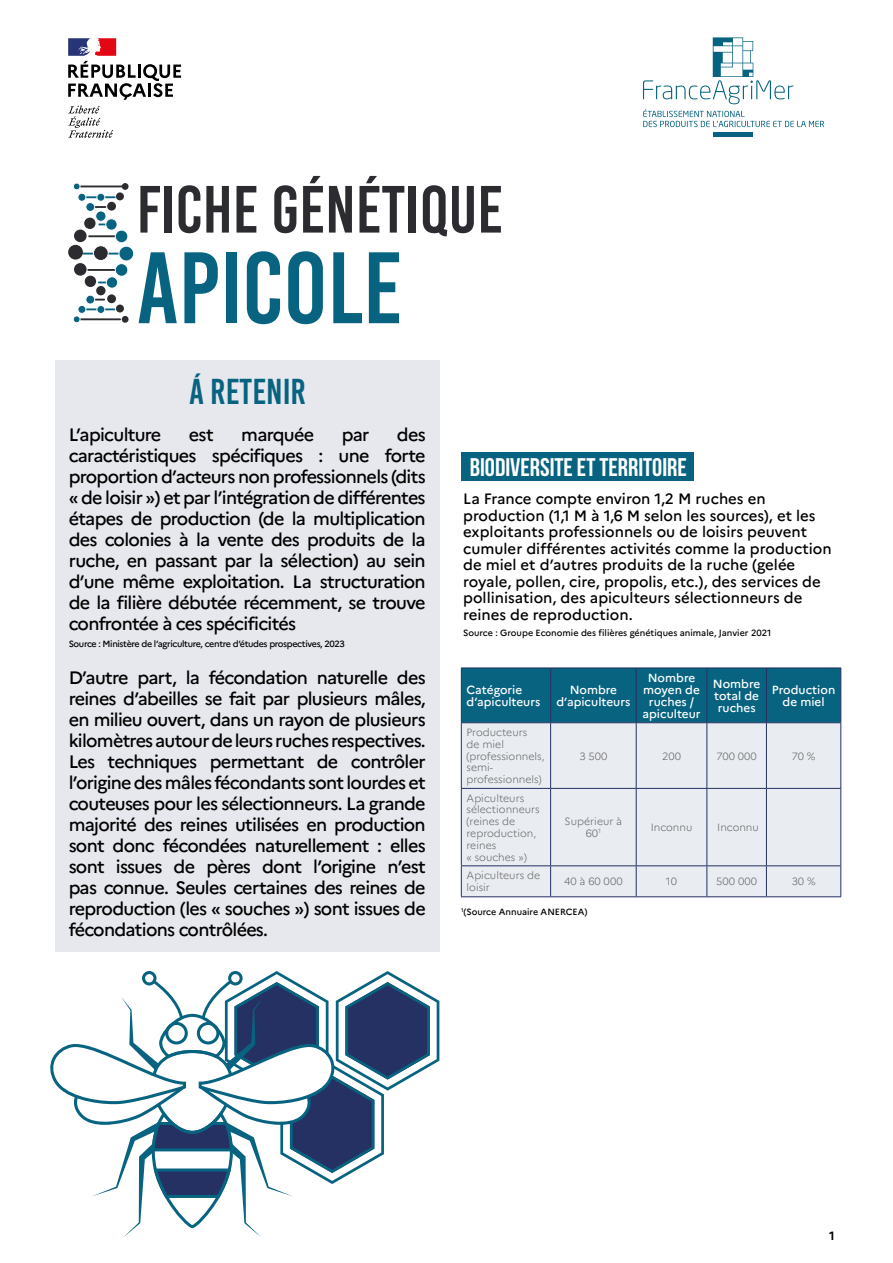
<style>
.page{position:relative;width:893px;height:1263px;background:#fff}
.page>*{position:absolute;margin:0;border:0;box-sizing:border-box;transform-origin:0 0}
.t1{font:101.25px "Bebas Kai";color:#076380}
.t2{font:66.6px "Bebas Kai";color:#2b2b30}
.t3{font:36px "Bebas Kai";color:#076380}
.t4{font:700 25.5px "Bebas Neue";color:#fff}
.t5{font:500 18px/21px "Marianne";letter-spacing:-.04em;color:#000;text-align:justify}
.t6{font:500 15px/16.5px "Marianne";color:#000}
.t7{font:700 12px "Marianne";color:#000}
.t8{font:500 11.85px/11.9px "Marianne";color:#fff;text-align:center}
.t9{font:300 10.5px/11.9px "Marianne";color:#666}
.t10{font:500 9px "Marianne";letter-spacing:-.01em;color:#000}
.t11{font:500 9px "Marianne";letter-spacing:-.04em;color:#000}
</style>
<div class="page">
<svg style="left:68px;top:106px;width:45px;height:32px"></svg>
<svg style="left:68px;top:38px;width:113px;height:62px"></svg>
<div style="left:713px;top:132px;width:40px;height:5px;background:#076380"></div>
<svg style="left:643px;top:37px;width:181px;height:90px"></svg>
<hr style="left:76px;top:318px;width:45px;height:2px;background:#2b2b30">
<hr style="left:81px;top:308px;width:34px;height:2px;background:#076380">
<div style="left:96px;top:286px;width:10px;height:9px;background:#2b2b30;border-radius:50%"></div>
<svg style="left:73px;top:295px;width:32px;height:28px"></svg>
<svg style="left:68px;top:245px;width:15px;height:15px"></svg>
<svg style="left:73px;top:183px;width:61px;height:106px"></svg>
<div style="left:74px;top:230px;width:13px;height:12px;background:#2b2b30;border-radius:50%"></div>
<div style="left:74px;top:263px;width:13px;height:13px;background:#2b2b30;border-radius:50%"></div>
<div style="left:84px;top:218px;width:12px;height:11px;background:#2b2b30;border-radius:50%"></div>
<div style="left:85px;top:276px;width:11px;height:11px;background:#2b2b30;border-radius:50%"></div>
<div style="left:107px;top:202px;width:9px;height:9px;background:#2b2b30;border-radius:50%"></div>
<div style="left:107px;top:294px;width:9px;height:9px;background:#2b2b30;border-radius:50%"></div>
<div style="left:116px;top:192px;width:8px;height:8px;background:#2b2b30;border-radius:50%"></div>
<div style="left:116px;top:305px;width:8px;height:7px;background:#2b2b30;border-radius:50%"></div>
<div style="left:122px;top:183px;width:7px;height:7px;background:#2b2b30;border-radius:50%"></div>
<div style="left:122px;top:316px;width:7px;height:7px;background:#2b2b30;border-radius:50%"></div>
<div style="left:55px;top:360px;width:384px;height:592px;background:#e7e8ee"></div>
<div style="left:461px;top:452px;width:232px;height:29px;background:#076380"></div>
<svg style="left:50px;top:971px;width:389px;height:266px"></svg>
<div style="left:462px;top:669px;width:378px;height:53px;background:#076380"></div>
<div style="left:462px;top:723px;width:378px;height:173px;background:#e9ecf1"></div>
<hr style="left:461px;top:668px;width:90px;height:1px;background:#253162">
<hr style="left:461px;top:668px;width:1px;height:54px;background:#253162">
<hr style="left:551px;top:668px;width:85px;height:1px;background:#253162">
<hr style="left:550px;top:668px;width:1px;height:54px;background:#253162">
<hr style="left:636px;top:668px;width:71px;height:1px;background:#253162">
<hr style="left:636px;top:668px;width:1px;height:54px;background:#253162">
<hr style="left:707px;top:668px;width:59px;height:1px;background:#253162">
<hr style="left:707px;top:668px;width:1px;height:54px;background:#253162">
<hr style="left:766px;top:668px;width:75px;height:1px;background:#253162">
<hr style="left:766px;top:668px;width:1px;height:54px;background:#253162">
<hr style="left:840px;top:668px;width:1px;height:54px;background:#253162">
<hr style="left:636px;top:722px;width:71px;height:1px;background:#253162">
<hr style="left:707px;top:722px;width:59px;height:1px;background:#253162">
<hr style="left:707px;top:723px;width:1px;height:65px;background:#253162">
<hr style="left:766px;top:722px;width:75px;height:1px;background:#253162">
<hr style="left:766px;top:723px;width:1px;height:65px;background:#253162">
<hr style="left:840px;top:723px;width:1px;height:65px;background:#253162">
<hr style="left:551px;top:722px;width:85px;height:1px;background:#253162">
<hr style="left:636px;top:723px;width:1px;height:65px;background:#253162">
<hr style="left:461px;top:722px;width:90px;height:1px;background:#253162">
<hr style="left:461px;top:723px;width:1px;height:65px;background:#253162">
<hr style="left:550px;top:723px;width:1px;height:65px;background:#253162">
<hr style="left:461px;top:788px;width:90px;height:1px;background:#253162">
<hr style="left:461px;top:789px;width:1px;height:76px;background:#253162">
<hr style="left:551px;top:788px;width:85px;height:1px;background:#253162">
<hr style="left:550px;top:789px;width:1px;height:76px;background:#253162">
<hr style="left:636px;top:788px;width:71px;height:1px;background:#253162">
<hr style="left:636px;top:789px;width:1px;height:76px;background:#253162">
<hr style="left:707px;top:788px;width:59px;height:1px;background:#253162">
<hr style="left:707px;top:789px;width:1px;height:76px;background:#253162">
<hr style="left:766px;top:788px;width:75px;height:1px;background:#253162">
<hr style="left:766px;top:789px;width:1px;height:76px;background:#253162">
<hr style="left:840px;top:789px;width:1px;height:76px;background:#253162">
<hr style="left:766px;top:865px;width:75px;height:1px;background:#253162">
<hr style="left:840px;top:866px;width:1px;height:30px;background:#253162">
<hr style="left:766px;top:896px;width:75px;height:1px;background:#253162">
<hr style="left:707px;top:865px;width:59px;height:1px;background:#253162">
<hr style="left:766px;top:866px;width:1px;height:30px;background:#253162">
<hr style="left:707px;top:896px;width:59px;height:1px;background:#253162">
<hr style="left:636px;top:865px;width:71px;height:1px;background:#253162">
<hr style="left:707px;top:866px;width:1px;height:30px;background:#253162">
<hr style="left:636px;top:896px;width:71px;height:1px;background:#253162">
<hr style="left:551px;top:865px;width:85px;height:1px;background:#253162">
<hr style="left:636px;top:866px;width:1px;height:30px;background:#253162">
<hr style="left:551px;top:896px;width:85px;height:1px;background:#253162">
<hr style="left:461px;top:865px;width:90px;height:1px;background:#253162">
<hr style="left:461px;top:866px;width:1px;height:30px;background:#253162">
<hr style="left:550px;top:866px;width:1px;height:30px;background:#253162">
<hr style="left:461px;top:896px;width:90px;height:1px;background:#253162">
<h2 class="t2" style="left:137px;top:174px;width:368px">FICHE GÉNÉTIQUE</h2>
<h1 class="t1" style="left:137px;top:234px;width:267px">APICOLE</h1>
<h3 class="t3" style="left:189px;top:372px;width:118px">Á RETENIR</h3>
<p class="t5" style="left:69px;top:423px;width:94px">L’apiculture</p>
<p class="t5" style="left:189px;top:423px;width:26px">est</p>
<p class="t5" style="left:241px;top:423px;width:74px">marquée</p>
<p class="t5" style="left:342px;top:423px;width:29px">par</p>
<p class="t5" style="left:69px;top:423px;width:359px;text-indent:328px">des caractéristiques spécifiques : une forte proportion d’acteurs non professionnels (dits « de loisir ») et par l’intégration de différentes étapes de production (de la multiplication des colonies à la vente des produits de la ruche, en passant par la sélection) au sein d’une même exploitation. La structuration de la filière débutée récemment, se trouve confrontée à ces spécificités</p>
<p class="t11" style="left:69px;top:637px;width:278px">Source : Ministère de l’agriculture, centre d’études prospectives, 2023</p>
<p class="t5" style="left:69px;top:666px;width:359px">D’autre part, la fécondation naturelle des reines d’abeilles se fait par plusieurs mâles, en milieu ouvert, dans un rayon de plusieurs kilomètres autour de leurs ruches respectives.<br>Les techniques permettant de contrôler l’origine des mâles fécondants sont lourdes et couteuses pour les sélectionneurs. La grande majorité des reines utilisées en production sont donc fécondées naturellement : elles sont issues de pères dont l’origine n’est pas connue. Seules certaines des reines de reproduction (les « souches ») sont issues de fécondations contrôlées.</p>
<h3 class="t4" style="left:470px;top:453px;width:219px">BIODIVERSITE ET TERRITOIRE</h3>
<p class="t6" style="left:463px;top:489px;width:370px">La France compte environ 1,2 M ruches en production (1,1 M à 1,6 M selon les sources), et les exploitants professionnels ou de loisirs peuvent cumuler différentes activités comme la production de miel et d’autres produits de la ruche (gelée royale, pollen, cire, propolis, etc.), des services de pollinisation, des apiculteurs sélectionneurs de reines de reproduction.</p>
<p class="t10" style="left:463px;top:626px;width:310px">Source : Groupe Economie des filières génétiques animale, Janvier 2021</p>
<p class="t8" style="left:467px;top:683px;width:75px;text-align:left">Catégorie d’apiculteurs</p>
<p class="t8" style="left:556px;top:683px;width:75px">Nombre d’apiculteurs</p>
<p class="t8" style="left:642px;top:671px;width:60px">Nombre moyen de ruches / apiculteur</p>
<p class="t8" style="left:713px;top:677px;width:49px;text-align:justify">Nombre total de ruches</p>
<p class="t8" style="left:772px;top:683px;width:65px">Production de miel</p>
<p class="t9" style="left:467px;top:725px;width:79px">Producteurs<br>de miel (professionnels, semi&shy;professionnels)</p>
<p class="t9" style="left:579px;top:749px;width:30px">3 500</p>
<p class="t9" style="left:662px;top:749px;width:20px">200</p>
<p class="t9" style="left:716px;top:749px;width:42px">700 000</p>
<p class="t9" style="left:792px;top:749px;width:25px">70 %</p>
<p class="t9" style="left:467px;top:791px;width:75px">Apiculteurs sélectionneurs (reines de reproduction, reines<br>« souches »)</p>
<p class="t9" style="left:565px;top:815px;width:59px;text-align:center">Supérieur à<br>60<sup>1</sup></p>
<p class="t9" style="left:651px;top:820px;width:43px">Inconnu</p>
<p class="t9" style="left:717px;top:820px;width:43px">Inconnu</p>
<p class="t9" style="left:467px;top:869px;width:75px">Apiculteurs de loisir</p>
<p class="t9" style="left:564px;top:875px;width:60px">40 à 60 000</p>
<p class="t9" style="left:666px;top:875px;width:13px">10</p>
<p class="t9" style="left:716px;top:875px;width:42px">500 000</p>
<p class="t9" style="left:792px;top:875px;width:25px">30 %</p>
<p class="t10" style="left:461px;top:904px;width:128px"><sup>1</sup>(Source Annuaire ANERCEA)</p>
<p class="t7" style="left:829px;top:1227px;width:7px">1</p>
</div>
